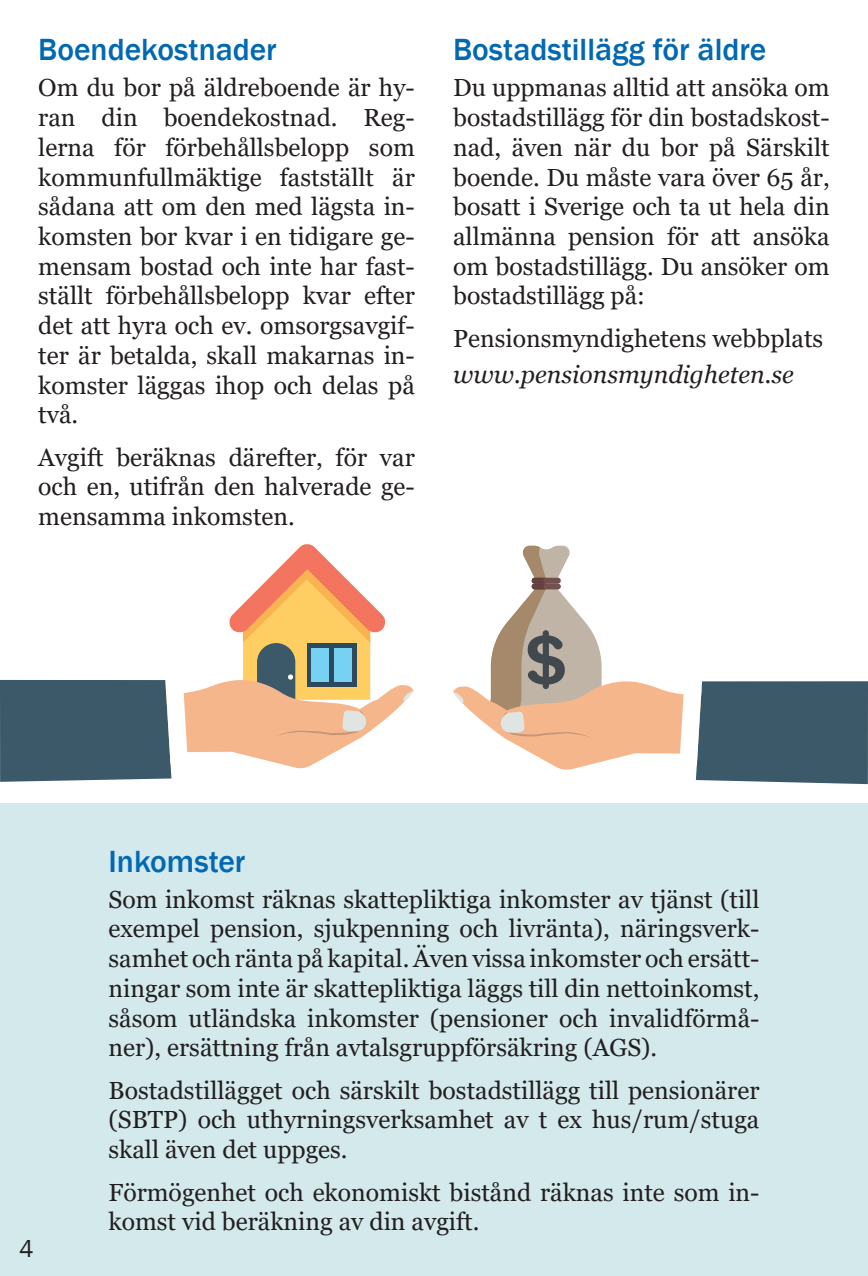
<style>
.page{position:relative;width:868px;height:1276px;background:#fff}
.page>*{position:absolute;margin:0;border:0;box-sizing:border-box;transform-origin:0 0}
.t1{font:500 31.5px "Franklin Gothic";color:#0168b3}
.t2{font:24.75px/29.7px "Georgia";color:#231f20;text-align:justify}
.t3{font:italic 24.75px "Georgia";color:#231f20}
.t4{font:24.75px "Franklin Gothic";color:#231f20}
</style>
<div class="page">
<div style="left:0;top:804px;width:867px;height:472px;background:#d3e9ec"></div>
<svg style="left:0;top:544px;width:413px;height:238px"></svg>
<svg style="left:453px;top:546px;width:414px;height:238px"></svg>
<p class="t1" style="left:38px;top:30px;width:240px">Boendekostnader</p>
<p class="t2" style="left:38px;top:74px;width:378px">Om du bor på äldreboende är hy&shy;ran din boendekostnad. Reg&shy;lerna för förbehållsbelopp som kommunfullmäktige fastställt är sådana att om den med lägsta in&shy;komsten bor kvar i en tidigare ge&shy;mensam bostad och inte har fast&shy;ställt förbehållsbelopp kvar efter det att hyra och ev. omsorgsavgif&shy;ter är betalda, skall makarnas in&shy;komster läggas ihop och delas på två.</p>
<p class="t2" style="left:38px;top:443px;width:378px">Avgift beräknas därefter, för var och en, utifrån den halverade ge&shy;mensamma inkomsten.</p>
<p class="t1" style="left:453px;top:30px;width:315px">Bostadstillägg för äldre</p>
<p class="t2" style="left:453px;top:74px;width:378px">Du uppmanas alltid att ansöka om bostadstillägg för din bostadskost&shy;nad, även när du bor på Särskilt boende. Du måste vara över 65 år, bosatt i Sverige och ta ut hela din allmänna pension för att ansöka om bostadstillägg. Du ansöker om bostadstillägg på:</p>
<p class="t2" style="left:453px;top:324px;width:371px">Pensionsmyndighetens webbplats</p>
<p class="t3" style="left:453px;top:359px;width:342px">www.pensionsmyndigheten.se</p>
<p class="t4" style="left:19px;top:1233px;width:16px">4</p>
<p class="t1" style="left:108px;top:841px;width:138px">Inkomster</p>
<p class="t2" style="left:108px;top:885px;width:652px">Som inkomst räknas skattepliktiga inkomster av tjänst (till exempel pension, sjukpenning och livränta), näringsverk&shy;samhet och ränta på kapital. Även vissa inkomster och ersätt&shy;ningar som inte är skattepliktiga läggs till din nettoinkomst, såsom utländska inkomster (pensioner och invalidförmå&shy;ner), ersättning från avtalsgruppförsäkring (AGS).</p>
<p class="t2" style="left:108px;top:1076px;width:652px">Bostadstillägget och särskilt bostadstillägg till pensionärer (SBTP) och uthyrningsverksamhet av t ex hus/rum/stuga skall även det uppges.</p>
<p class="t2" style="left:108px;top:1177px;width:652px">Förmögenhet och ekonomiskt bistånd räknas inte som in&shy;komst vid beräkning av din avgift.</p>
</div>
